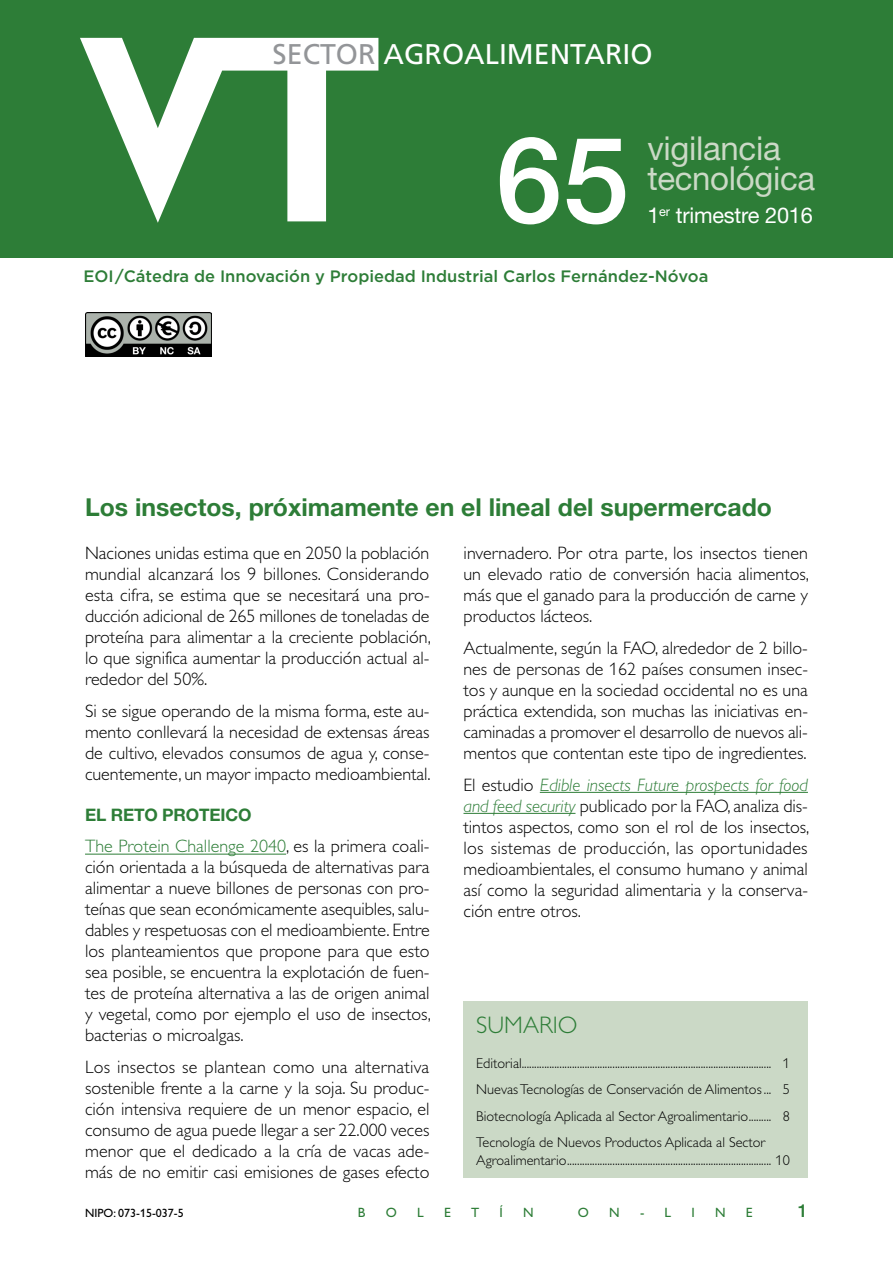
<style>
.page{position:relative;width:893px;height:1263px;background:#fff}
.page>*{position:absolute;margin:0;border:0;box-sizing:border-box;transform-origin:0 0}
.t1{font:500 120px "Helvetica Neue LT Std";color:#fff}
.t2{font:33px/30px "Helvetica Neue LT Std";letter-spacing:-.01em;color:#cbd9c6}
.t3{font:28.5px "Frutiger LT Std";color:#fff}
.t4{font:700 24.75px "Helvetica Neue LT Std";color:#2d7d37}
.t5{font:300 24px "Gill Alt One";color:#2d7d37}
.t6{font:21.75px "Helvetica Neue LT Std";letter-spacing:-.01em;color:#fff}
.t7{font:300 18px/21px "Gill Alt One";color:#000;text-align:justify}
.t8{font:500 18px "Helvetica Neue LT Std";color:#2d7d37}
.t9{font:700 17.25px "Helvetica Neue LT Std";letter-spacing:-.01em;color:#2d7d37}
.t10{font:500 16.5px "Gotham";color:#2d7d37}
.t11{font:300 14.25px/26.5px "Gill Alt One";color:#000;text-align:justify}
.t12{font:13.5px "Gill Alt One";color:#2d7d37}
.t13{font:12px "Gill Alt One";color:#000}
.s1{color:#939598}
.s2{color:#2d7d37}
.s3{font-style:italic;color:#2d7d37}
</style>
<div class="page">
<div style="left:0;top:0;width:893px;height:257px;background:#2d7d37"></div>
<img style="left:85px;top:313px;width:126px;height:44px">
<svg style="left:80px;top:38px;width:298px;height:185px"></svg>
<hr style="left:85px;top:854px;width:201px;height:1px;background:#2d7d37">
<hr style="left:540px;top:792px;width:268px;height:1px;background:#2d7d37">
<hr style="left:463px;top:813px;width:112px;height:1px;background:#2d7d37">
<div style="left:463px;top:1001px;width:345px;height:177px;background:#cbd9c6"></div>
<h3 class="t3" style="left:273px;top:37px;width:382px"><span class="s1">SECTOR</span> AGROALIMENTARIO</h3>
<h1 class="t1" style="left:496px;top:109px;width:135px">65</h1>
<h2 class="t2" style="left:647px;top:133px;width:169px">vigilancia tecnológica</h2>
<p class="t6" style="left:647px;top:202px;width:167px">1<sup>er</sup> trimestre 2016</p>
<p class="t10" style="left:84px;top:267px;width:626px">EOI/Cátedra de Innovación y Propiedad Industrial Carlos Fernández-Nóvoa</p>
<h3 class="t4" style="left:85px;top:491px;width:688px">Los insectos, próximamente en el lineal del supermercado</h3>
<p class="t7" style="left:85px;top:543px;width:347px">Naciones unidas estima que en 2050 la población mundial alcanzará los 9 billones. Considerando esta cifra, se estima que se necesitará una pro&shy;ducción adicional de 265 millones de toneladas de proteína para alimentar a la creciente población, lo que significa aumentar la producción actual al&shy;rededor del 50%.</p>
<p class="t7" style="left:85px;top:700px;width:347px">Si se sigue operando de la misma forma, este au&shy;mento conllevará la necesidad de extensas áreas de cultivo, elevados consumos de agua y, conse&shy;cuentemente, un mayor impacto medioambiental.</p>
<p class="t9" style="left:85px;top:804px;width:168px">El reto proteico</p>
<p class="t7" style="left:85px;top:836px;width:347px"><span class="s2">The Protein Challenge 2040</span>, es la primera coali&shy;ción orientada a la búsqueda de alternativas para alimentar a nueve billones de personas con pro&shy;teínas que sean económicamente asequibles, salu&shy;dables y respetuosas con el medioambiente. Entre los planteamientos que propone para que esto sea posible, se encuentra la explotación de fuen&shy;tes de proteína alternativa a las de origen animal y vegetal, como por ejemplo el uso de insectos, bacterias o microalgas.</p>
<p class="t7" style="left:85px;top:1056px;width:346px">Los insectos se plantean como una alternativa sostenible frente a la carne y la soja. Su produc&shy;ción intensiva requiere de un menor espacio, el consumo de agua puede llegar a ser 22.000 veces menor que el dedicado a la cría de vacas ade&shy;más de no emitir casi emisiones de gases efecto</p>
<p class="t7" style="left:463px;top:543px;width:347px">invernadero. Por otra parte, los insectos tienen un elevado ratio de conversión hacia alimentos, más que el ganado para la producción de carne y productos lácteos.</p>
<p class="t7" style="left:463px;top:637px;width:346px">Actualmente, según la FAO, alrededor de 2 billo&shy;nes de personas de 162 países consumen insec&shy;tos y aunque en la sociedad occidental no es una práctica extendida, son muchas las iniciativas en&shy;caminadas a promover el desarrollo de nuevos ali&shy;mentos que contentan este tipo de ingredientes.</p>
<p class="t7" style="left:463px;top:774px;width:347px">El estudio <span class="s3">Edible insects Future prospects for food and feed security</span> publicado por la FAO, analiza dis&shy;tintos aspectos, como son el rol de los insectos, los sistemas de producción, las oportunidades medioambientales, el consumo humano y animal así como la seguridad alimentaria y la conserva&shy;ción entre otros.</p>
<h3 class="t5" style="left:476px;top:1011px;width:103px">SUMARIO</h3>
<p class="t11" style="left:476px;top:1049px;width:315px">Editorial................................................................................................... 1<br>Nuevas Tecnologías de Conservación de Alimentos... 5<br>Biotecnología Aplicada al Sector Agroalimentario......... 8<br>Tecnología de Nuevos Productos Aplicada al Sector</p>
<p class="t11" style="left:476px;top:1147px;width:315px">Agroalimentario................................................................................. 10</p>
<p class="t13" style="left:85px;top:1206px;width:100px">NIPO: 073-15-037-5</p>
<p class="t12" style="left:358px;top:1205px;width:9px">B</p>
<p class="t12" style="left:386px;top:1205px;width:13px">O</p>
<p class="t12" style="left:417px;top:1205px;width:8px">L</p>
<p class="t12" style="left:444px;top:1205px;width:8px">E</p>
<p class="t12" style="left:471px;top:1205px;width:10px">T</p>
<p class="t12" style="left:499px;top:1205px;width:5px">Í</p>
<p class="t12" style="left:523px;top:1205px;width:12px">N</p>
<p class="t12" style="left:578px;top:1205px;width:13px">O</p>
<p class="t12" style="left:609px;top:1205px;width:12px">N</p>
<p class="t12" style="left:640px;top:1205px;width:33px">- L</p>
<p class="t12" style="left:691px;top:1205px;width:5px">I</p>
<p class="t12" style="left:715px;top:1205px;width:12px">N</p>
<p class="t12" style="left:746px;top:1205px;width:8px">E</p>
<p class="t8" style="left:798px;top:1200px;width:12px">1</p>
</div>
